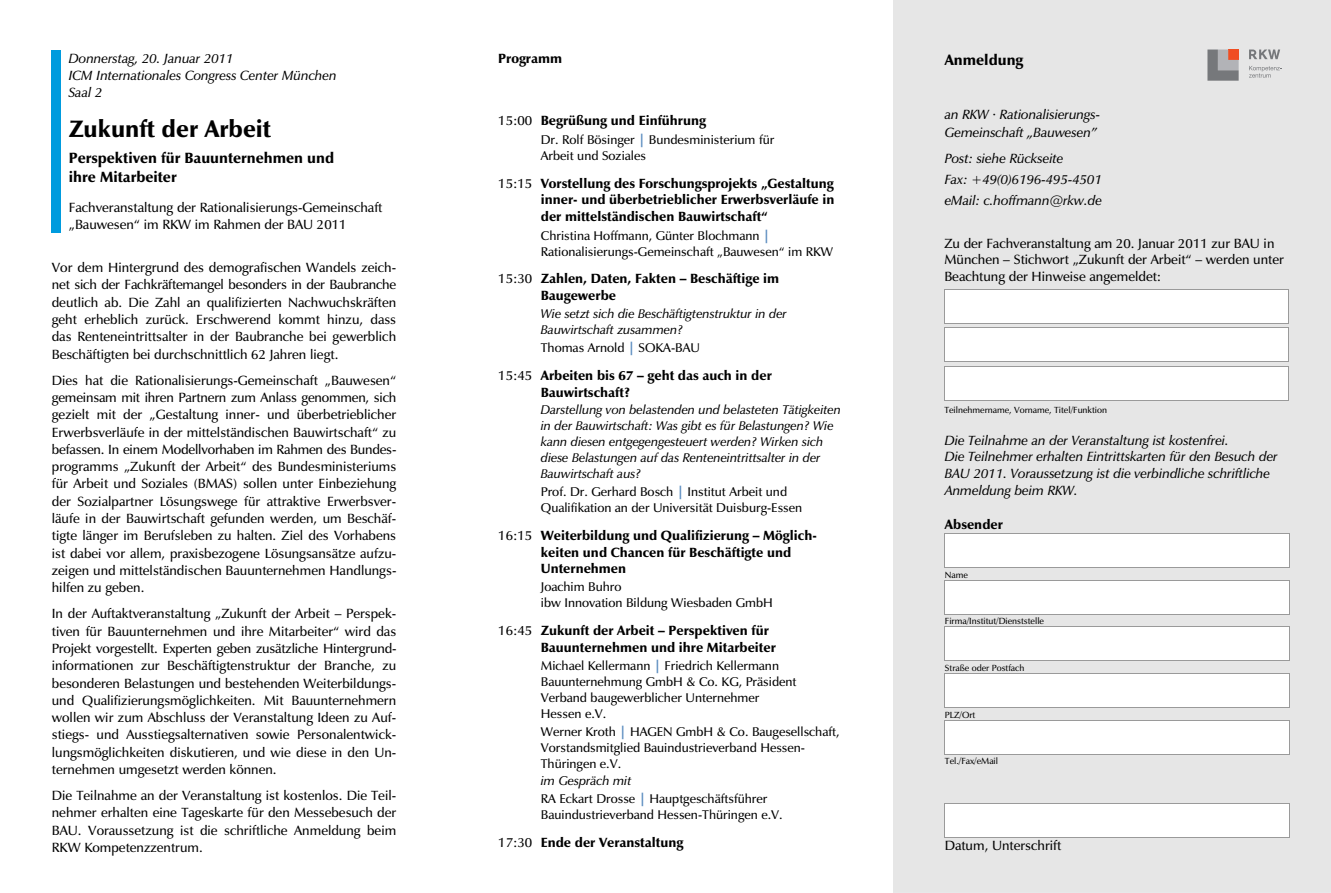
<style>
.page{position:relative;width:1331px;height:893px;background:#fff}
.page>*{position:absolute;margin:0;border:0;box-sizing:border-box;transform-origin:0 0}
.t1{font:24px "Zapf Humnst Ult BT+T42+MCVLTP";color:#000}
.t2{font:15px/18.8px "Zapf Humnst Ult BT+T42+MCVLTP";color:#000}
.t3{font:13.5px/17.2px "Zapf Humnst Dm BT+T42+ZXHCHZ";color:#000;text-align:justify}
.t4{font:13.5px/16.8px "Zapf Humnst Ult BT+T42+MCVLTP";color:#000}
.t5{font:13.5px/16.6px "Zapf Humnst Dm BT Italic+T42+XJTCMI";color:#000}
.t6{font:12.75px/16.2px "Zapf Humnst Dm BT+T42+ZXHCHZ";color:#000}
.t7{font:12.75px/15.9px "Zapf Humnst Dm BT Italic+T42+XJTCMI";color:#000}
.t8{font:9px "Zapf Humnst Dm BT+T42+ZXHCHZ";color:#000}
.s1{font-family:"Zapf Humnst Dm BT+T42+ZXHCHZ"}
.s2{font-family:"Zapf Humnst Ult BT+T42+MCVLTP";font-size:13.5px;color:#5d8ec0}
</style>
<div class="page">
<svg style="left:893px;top:0;width:438px;height:892px"></svg>
<svg style="left:1207px;top:50px;width:32px;height:31px"></svg>
<svg style="left:1249px;top:50px;width:31px;height:9px"></svg>
<svg style="left:1249px;top:66px;width:33px;height:12px"></svg>
<p class="t5" style="left:69px;top:50px;width:269px">Donnerstag, 20. Januar 2011<br>ICM Internationales Congress Center München<br>Saal 2</p>
<h1 class="t1" style="left:69px;top:114px;width:204px">Zukunft der Arbeit</h1>
<p class="t2" style="left:69px;top:148px;width:267px">Perspektiven für Bauunternehmen und ihre Mitarbeiter</p>
<p class="t3" style="left:69px;top:199px;width:315px;line-height:16.6px">Fachveranstaltung der Rationalisierungs-Gemeinschaft „Bauwesen“ im RKW im Rahmen der BAU 2011</p>
<p class="t3" style="left:52px;top:259px;width:346px">Vor dem Hintergrund des demografischen Wandels zeich&shy;net sich der Fachkräftemangel besonders in der Baubranche deutlich ab. Die Zahl an qualifizierten Nachwuchskräften geht erheblich zurück. Erschwerend kommt hinzu, dass das Renteneintrittsalter in der Baubranche bei gewerblich Beschäftigten bei durchschnittlich 62 Jahren liegt.</p>
<p class="t3" style="left:52px;top:371px;width:346px">Dies hat die Rationalisierungs-Gemeinschaft „Bauwesen“ gemeinsam mit ihren Partnern zum Anlass genommen, sich gezielt mit der „Gestaltung inner- und überbetrieblicher Erwerbsverläufe in der mittelständischen Bauwirtschaft“ zu befassen. In einem Modellvorhaben im Rahmen des Bundes&shy;programms „Zukunft der Arbeit“ des Bundesministeriums für Arbeit und Soziales (BMAS) sollen unter Einbeziehung der Sozialpartner Lösungswege für attraktive Erwerbsver&shy;läufe in der Bauwirtschaft gefunden werden, um Beschäf&shy;tigte länger im Berufsleben zu halten. Ziel des Vorhabens ist dabei vor allem, praxisbezogene Lösungsansätze aufzu&shy;zeigen und mittelständischen Bauunternehmen Handlungs&shy;hilfen zu geben.</p>
<p class="t3" style="left:52px;top:605px;width:346px">In der Auftaktveranstaltung „Zukunft der Arbeit – Perspek&shy;tiven für Bauunternehmen und ihre Mitarbeiter“ wird das Projekt vorgestellt. Experten geben zusätzliche Hintergrund&shy;informationen zur Beschäftigtenstruktur der Branche, zu besonderen Belastungen und bestehenden Weiterbildungs&shy;und Qualifizierungsmöglichkeiten. Mit Bauunternehmern wollen wir zum Abschluss der Veranstaltung Ideen zu Auf&shy;stiegs- und Ausstiegsalternativen sowie Personalentwick&shy;lungsmöglichkeiten diskutieren, und wie diese in den Un&shy;ternehmen umgesetzt werden können.</p>
<p class="t3" style="left:52px;top:787px;width:346px">Die Teilnahme an der Veranstaltung ist kostenlos. Die Teil&shy;nehmer erhalten eine Tageskarte für den Messebesuch der BAU. Voraussetzung ist die schriftliche Anmeldung beim RKW Kompetenzzentrum.</p>
<p class="t4" style="left:498px;top:50px;width:65px">Programm</p>
<p class="t4" style="left:498px;top:112px;width:209px"><span class="s1">15:00</span> Begrüßung und Einführung</p>
<p class="t6" style="left:541px;top:131px;width:235px">Dr. Rolf Bösinger <span class="s2">|</span> Bundesministerium für<br>Arbeit und Soziales</p>
<p class="t4" style="left:541px;top:175px;width:295px;text-align:justify;text-indent:-43px"><span class="s1">15:15</span> Vorstellung des Forschungsprojekts „Gestaltung inner- und überbetrieblicher Erwerbsverläufe in der mittelständischen Bauwirtschaft“</p>
<p class="t6" style="left:541px;top:227px;width:294px">Christina Hoffmann, Günter Blochmann <span class="s2">|<br></span>Rationalisierungs-Gemeinschaft „Bauwesen“ im RKW</p>
<p class="t4" style="left:541px;top:270px;width:240px;text-indent:-43px"><span class="s1">15:30</span> Zahlen, Daten, Fakten – Beschäftige im<br>Baugewerbe</p>
<p class="t7" style="left:541px;top:306px;width:247px">Wie setzt sich die Beschäftigtenstruktur in der<br>Bauwirtschaft zusammen?</p>
<p class="t6" style="left:541px;top:339px;width:161px">Thomas Arnold <span class="s2">|</span> SOKA-BAU</p>
<p class="t4" style="left:541px;top:367px;width:232px;text-indent:-43px"><span class="s1">15:45</span> Arbeiten bis 67 – geht das auch in der<br>Bauwirtschaft?</p>
<p class="t7" style="left:541px;top:402px;width:302px">Darstellung von belastenden und belasteten Tätigkeiten in der Bauwirtschaft: Was gibt es für Belastungen? Wie kann diesen entgegengesteuert werden? Wirken sich diese Belastungen auf das Renteneintrittsalter in der Bauwirtschaft aus?</p>
<p class="t6" style="left:541px;top:483px;width:263px">Prof. Dr. Gerhard Bosch <span class="s2">|</span> Institut Arbeit und<br>Qualifikation an der Universität Duisburg-Essen</p>
<p class="t4" style="left:541px;top:527px;width:278px;text-indent:-43px"><span class="s1">16:15</span> Weiterbildung und Qualifizierung – Möglich&shy;keiten und Chancen für Beschäftigte und<br>Unternehmen</p>
<p class="t6" style="left:541px;top:579px;width:233px">Joachim Buhro<br>ibw Innovation Bildung Wiesbaden GmbH</p>
<p class="t4" style="left:541px;top:622px;width:236px;text-indent:-43px"><span class="s1">16:45</span> Zukunft der Arbeit – Perspektiven für<br>Bauunternehmen und ihre Mitarbeiter</p>
<p class="t6" style="left:541px;top:657px;width:257px">Michael Kellermann <span class="s2">|</span> Friedrich Kellermann Bauunternehmung GmbH &amp; Co. KG, Präsident Verband baugewerblicher Unternehmer Hessen e.V.</p>
<p class="t6" style="left:541px;top:723px;width:300px">Werner Kroth <span class="s2">|</span> HAGEN GmbH &amp; Co. Baugesellschaft,<br>Vorstandsmitglied Bauindustrieverband Hessen-<br>Thüringen e.V.</p>
<p class="t7" style="left:541px;top:773px;width:92px">im Gespräch mit</p>
<p class="t6" style="left:541px;top:791px;width:243px">RA Eckart Drosse <span class="s2">|</span> Hauptgeschäftsführer<br>Bauindustrieverband Hessen-Thüringen e.V.</p>
<p class="t4" style="left:498px;top:834px;width:186px"><span class="s1">17:30</span> Ende der Veranstaltung</p>
<p class="t2" style="left:945px;top:50px;width:80px">Anmeldung</p>
<p class="t5" style="left:945px;top:106px;width:157px;line-height:18px">an RKW · Rationalisierungs-<br>Gemeinschaft „Bauwesen”</p>
<p class="t5" style="left:945px;top:148px;width:159px;line-height:21.1px">Post: siehe Rückseite<br>Fax: +49(0)6196-495-4501 eMail: c.hoffmann@rkw.de</p>
<p class="t3" style="left:944px;top:235px;width:341px;line-height:16.6px;text-align:left">Zu der Fachveranstaltung am 20. Januar 2011 zur BAU in<br>München – Stichwort „Zukunft der Arbeit“ – werden unter<br>Beachtung der Hinweise angemeldet:</p>
<p class="t8" style="left:944px;top:404px;width:164px">Teilnehmername, Vorname, Titel/Funktion</p>
<p class="t5" style="left:945px;top:432px;width:334px">Die Teilnahme an der Veranstaltung ist kostenfrei.<br>Die Teilnehmer erhalten Eintrittskarten für den Besuch der BAU 2011. Voraussetzung ist die verbindliche schriftliche Anmeldung beim RKW.</p>
<p class="t4" style="left:945px;top:516px;width:59px">Absender</p>
<p class="t8" style="left:945px;top:569px;width:25px">Name</p>
<p class="t8" style="left:945px;top:616px;width:101px">Firma/Institut/Dienststelle</p>
<p class="t8" style="left:945px;top:662px;width:81px">Straße oder Postfach</p>
<p class="t8" style="left:945px;top:709px;width:32px">PLZ/Ort</p>
<p class="t8" style="left:945px;top:756px;width:55px">Tel./Fax/eMail</p>
<p class="t3" style="left:945px;top:837px;width:118px">Datum, Unterschrift</p>
</div>
